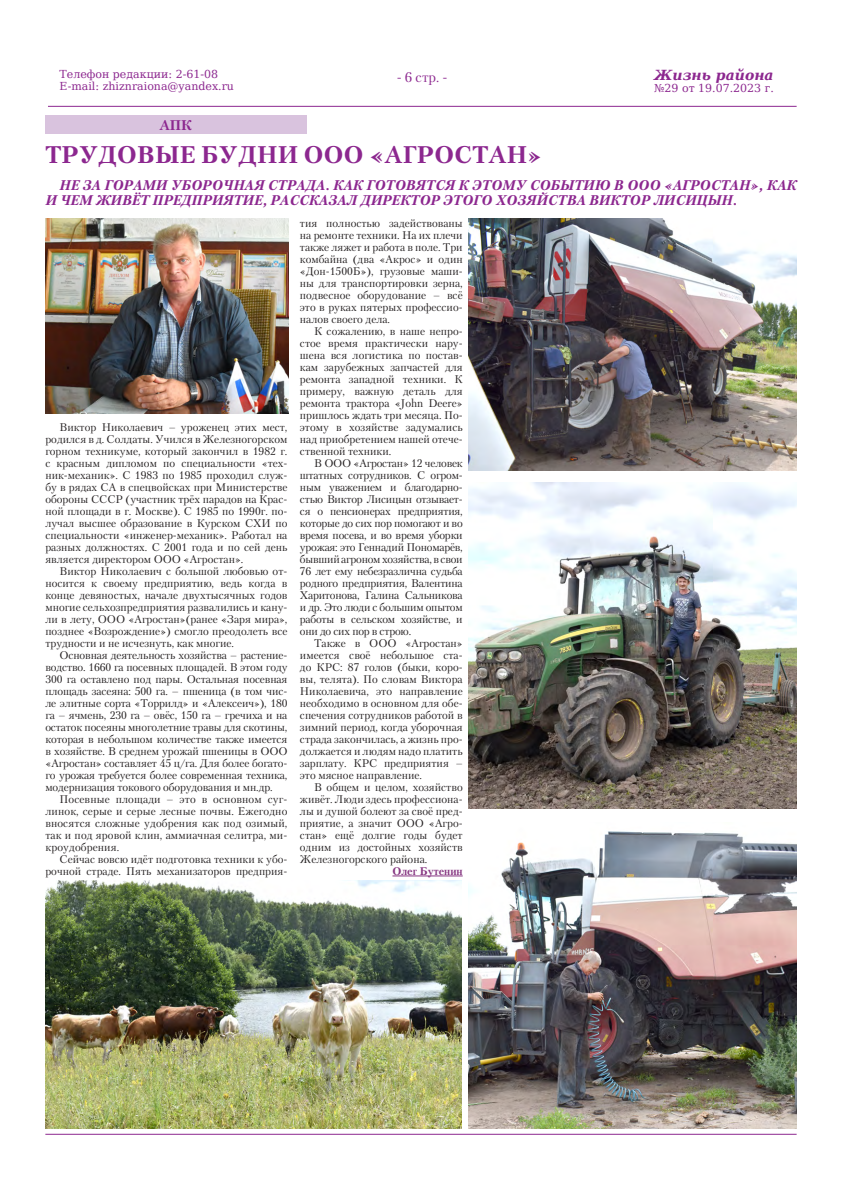
<style>
.page{position:relative;width:842px;height:1191px;background:#fff}
.page>*{position:absolute;margin:0;border:0;box-sizing:border-box;transform-origin:0 0}
.Заголовок{font:700 24px "Petersburg C";letter-spacing:.02em;color:#8c278f}
.Врезка{font:italic 700 14px/15px "Petersburg C";color:#8c278f}
.t1{font:italic 700 14px "DejaVu Serif";color:#8c278f}
.t2{font:14px "Petersburg C";color:#8c278f}
.t3{font:700 14px "Petersburg C";color:#8c278f}
.Текст{font:11px/12px "Petersburg C";color:#231f20;text-align:justify}
.t4{font:11px "DejaVu Serif";color:#8c278f}
.подпись{font:700 11px "Petersburg C";color:#863681}
</style>
<div class="page">
<hr style="left:48px;top:106px;width:749px;height:1px;background:#8c278f">
<hr style="left:45px;top:1133px;width:752px;height:1px;background:#8c278f">
<div style="left:45px;top:115px;width:261px;height:18px;background:#d9c3de"></div>
<hr style="left:392px;top:875px;width:71px;height:1px;background:#863681">
<img style="left:45px;top:219px;width:243px;height:194px">
<img style="left:468px;top:483px;width:329px;height:325px">
<img style="left:468px;top:831px;width:329px;height:297px">
<img style="left:468px;top:219px;width:329px;height:252px">
<img style="left:45px;top:880px;width:416px;height:248px">
<p class="t4" style="left:60px;top:66px;width:160px">Телефон редакции: 2-61-08</p>
<p class="t4" style="left:60px;top:78px;width:176px">E-mail: zhiznraiona@yandex.ru</p>
<p class="t3" style="left:160px;top:117px;width:34px">АПК</p>
<p class="t2" style="left:397px;top:68px;width:52px">- 6 стр. -</p>
<p class="t1" style="left:654px;top:64px;width:121px">Жизнь района</p>
<p class="t4" style="left:654px;top:80px;width:121px">№29 от 19.07.2023 г.</p>
<p class="Заголовок" style="left:45px;top:141px;width:498px">ТРУДОВЫЕ БУДНИ ООО «АГРОСТАН»</p>
<p class="Врезка" style="left:45px;top:177px;width:753px;text-indent:14px">НЕ ЗА ГОРАМИ УБОРОЧНАЯ СТРАДА. КАК ГОТОВЯТСЯ К ЭТОМУ СОБЫТИЮ В ООО «АГРОСТАН», КАК<br>И ЧЕМ ЖИВЁТ ПРЕДПРИЯТИЕ, РАССКАЗАЛ ДИРЕКТОР ЭТОГО ХОЗЯЙСТВА ВИКТОР ЛИСИЦЫН.</p>
<p class="Текст" style="left:300px;top:217px;width:164px">тия полностью задействованы на ремонте техники. На их плечи также ляжет и работа в поле. Три комбайна (два «Акрос» и один «Дон-1500Б»), грузовые маши&shy;ны для транспортировки зерна, подвесное оборудование – всё это в руках пятерых профессио&shy;налов своего дела.</p>
<p class="Текст" style="left:300px;top:325px;width:164px;text-indent:14px">К сожалению, в наше непро&shy;стое время практически нару&shy;шена вся логистика по постав&shy;кам зарубежных запчастей для ремонта западной техники. К примеру, важную деталь для ремонта трактора «John Deere» пришлось ждать три месяца. По&shy;этому в хозяйстве задумались над приобретением нашей отече&shy;ственной техники.</p>
<p class="Текст" style="left:300px;top:457px;width:164px;text-indent:14px">В ООО «Агростан» 12 человек штатных сотрудников. С огром&shy;ным уважением и благодарно&shy;стью Виктор Лисицын отзывает&shy;ся о пенсионерах предприятия, которые до сих пор помогают и во время посева, и во время уборки урожая: это Геннадий Пономарёв, бывший агроном хозяйства, в свои 76 лет ему небезразлична судьба родного предприятия, Валентина Харитонова, Галина Сальникова и др. Это люди с большим опытом работы в сельском хозяйстве, и они до сих пор в строю.</p>
<p class="Текст" style="left:300px;top:637px;width:164px;text-indent:14px">Также в ООО «Агростан» имеется своё небольшое ста&shy;до КРС: 87 голов (быки, коро&shy;вы, телята). По словам Виктора Николаевича, это направление необходимо в основном для обе&shy;спечения сотрудников работой в зимний период, когда уборочная страда закончилась, а жизнь про&shy;должается и людям надо платить зарплату. КРС предприятия – это мясное направление.</p>
<p class="Текст" style="left:300px;top:781px;width:164px;text-indent:14px">В общем и целом, хозяйство живёт. Люди здесь профессиона&shy;лы и душой болеют за своё пред&shy;приятие, а значит ООО «Агро&shy;стан» ещё долгие годы будет одним из достойных хозяйств Железногорского района.</p>
<p class="подпись" style="left:392px;top:864px;width:72px">Олег Бутенин</p>
<p class="Текст" style="left:45px;top:420px;width:244px;text-indent:14px">Виктор Николаевич – уроженец этих мест, родился в д. Солдаты. Учился в Железногорском горном техникуме, который закончил в 1982 г. с красным дипломом по специальности «тех&shy;ник-механик». С 1983 по 1985 проходил служ&shy;бу в рядах СА в спецвойсках при Министерстве обороны СССР (участник трёх парадов на Крас&shy;ной площади в г. Москве). С 1985 по 1990г. по&shy;лучал высшее образование в Курском СХИ по специальности «инженер-механик». Работал на разных должностях. С 2001 года и по сей день является директором ООО «Агростан».</p>
<p class="Текст" style="left:45px;top:564px;width:244px;text-indent:14px">Виктор Николаевич с большой любовью от&shy;носится к своему предприятию, ведь когда в конце девяностых, начале двухтысячных годов многие сельхозпредприятия развалились и кану&shy;ли в лету, ООО «Агростан»(ранее «Заря мира», позднее «Возрождение») смогло преодолеть все трудности и не исчезнуть, как многие.</p>
<p class="Текст" style="left:45px;top:648px;width:244px;text-indent:14px">Основная деятельность хозяйства – растение&shy;водство. 1660 га посевных площадей. В этом году 300 га оставлено под пары. Остальная посевная площадь засеяна: 500 га. – пшеница (в том чис&shy;ле элитные сорта «Торрилд» и «Алексеич»), 180 га – ячмень, 230 га – овёс, 150 га – гречиха и на остаток посеяны многолетние травы для скотины, которая в небольшом количестве также имеется в хозяйстве. В среднем урожай пшеницы в ООО «Агростан» составляет 45 ц/га. Для более богато&shy;го урожая требуется более современная техника, модернизация токового оборудования и мн.др.</p>
<p class="Текст" style="left:45px;top:792px;width:244px;text-indent:14px">Посевные площади – это в основном суг&shy;линок, серые и серые лесные почвы. Ежегодно вносятся сложные удобрения как под озимый, так и под яровой клин, аммиачная селитра, ми&shy;кроудобрения.</p>
<p class="Текст" style="left:45px;top:852px;width:244px;text-align:right">Сейчас вовсю идёт подготовка техники к убо&shy;рочной страде. Пять механизаторов предприя-</p>
</div>
